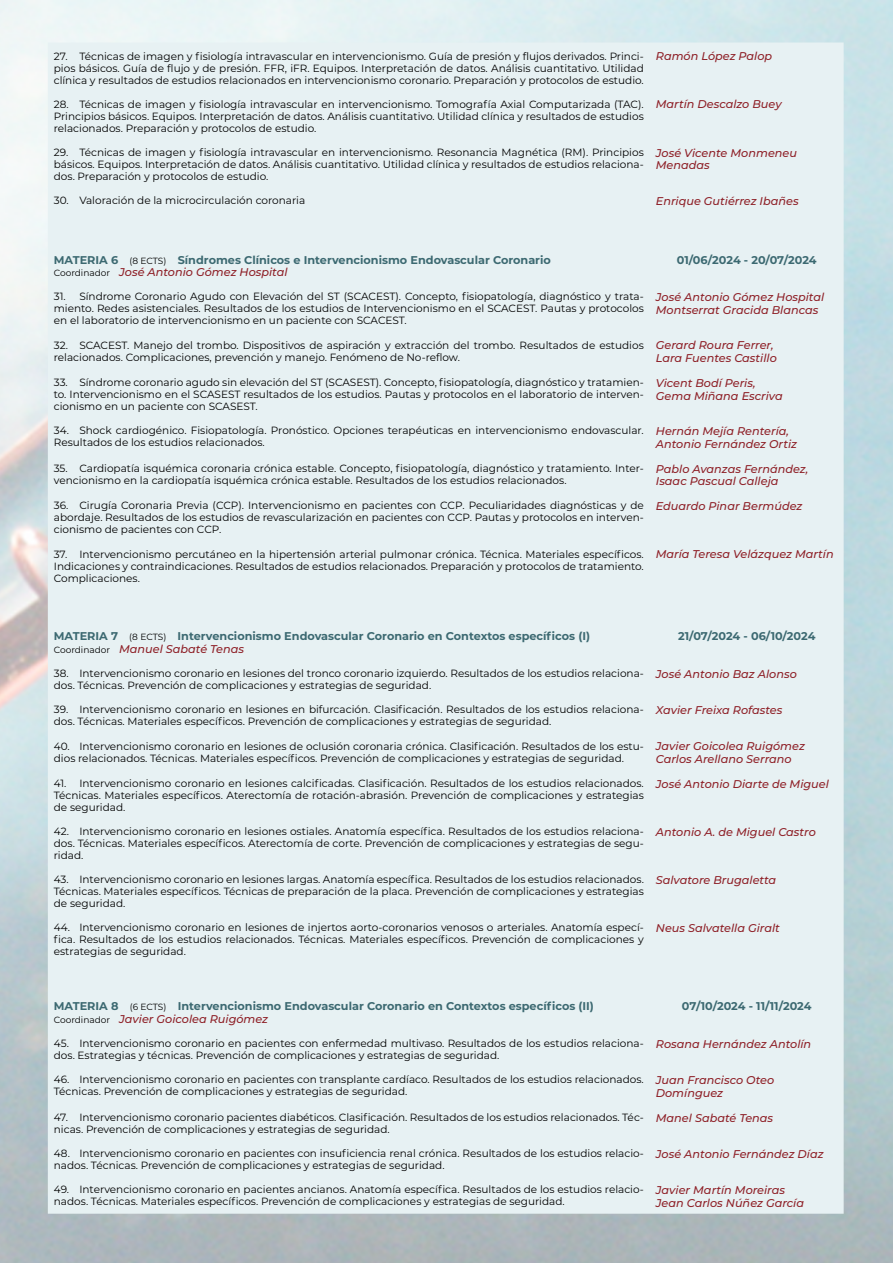
<style>
.page{position:relative;width:893px;height:1263px;background:#fff}
.page>*{position:absolute;margin:0;border:0;box-sizing:border-box;transform-origin:0 0}
.t1{font:italic 500 11.25px/12.8px "Montserrat";color:#8e2027}
.t2{font:700 11.25px/12.8px "Montserrat";color:#3c6971}
.t3{font:10.5px/12px "Montserrat";color:#000;text-align:justify}
.s1{font-weight:400;font-size:9px;color:#000}
.s2{font-weight:500;font-style:italic;color:#8e2027}
</style>
<div class="page">
<div style="left:48px;top:43px;width:796px;height:1171px;background:#e7f1f3"></div>
<p class="t3" style="left:54px;top:50px;width:592px">27. Técnicas de imagen y fisiología intravascular en intervencionismo. Guía de presión y flujos derivados. Princi&shy;pios básicos. Guía de flujo y de presión. FFR, iFR. Equipos. Interpretación de datos. Análisis cuantitativo. Utilidad clínica y resultados de estudios relacionados en intervencionismo coronario. Preparación y protocolos de estudio.</p>
<p class="t1" style="left:656px;top:50px;width:118px">Ramón López Palop</p>
<p class="t3" style="left:54px;top:98px;width:591px">28. Técnicas de imagen y fisiología intravascular en intervencionismo. Tomografía Axial Computarizada (TAC).<br>Principios básicos. Equipos. Interpretación de datos. Análisis cuantitativo. Utilidad clínica y resultados de estudios relacionados. Preparación y protocolos de estudio.</p>
<p class="t1" style="left:656px;top:98px;width:127px">Martín Descalzo Buey</p>
<p class="t3" style="left:54px;top:146px;width:591px">29. Técnicas de imagen y fisiología intravascular en intervencionismo. Resonancia Magnética (RM). Principios básicos. Equipos. Interpretación de datos. Análisis cuantitativo. Utilidad clínica y resultados de estudios relaciona&shy;dos. Preparación y protocolos de estudio.</p>
<p class="t1" style="left:656px;top:146px;width:143px">José Vicente Monmeneu<br>Menadas</p>
<p class="t3" style="left:54px;top:194px;width:253px">30. Valoración de la microcirculación coronaria</p>
<p class="t1" style="left:656px;top:194px;width:144px">Enrique Gutiérrez Ibañes</p>
<p class="t2" style="left:54px;top:253px;width:498px">MATERIA 6 <span class="s1">(8 ECTS)</span> Síndromes Clínicos e Intervencionismo Endovascular Coronario<br><span class="s1">Coordinador</span> <span class="s2">José Antonio Gómez Hospital</span></p>
<p class="t2" style="left:677px;top:253px;width:141px">01/06/2024 - 20/07/2024</p>
<p class="t3" style="left:54px;top:290px;width:591px">31. Síndrome Coronario Agudo con Elevación del ST (SCACEST). Concepto, fisiopatología, diagnóstico y trata&shy;miento. Redes asistenciales. Resultados de los estudios de Intervencionismo en el SCACEST. Pautas y protocolos en el laboratorio de intervencionismo en un paciente con SCACEST.</p>
<p class="t1" style="left:656px;top:290px;width:170px">José Antonio Gómez Hospital<br>Montserrat Gracida Blancas</p>
<p class="t3" style="left:54px;top:338px;width:591px">32. SCACEST. Manejo del trombo. Dispositivos de aspiración y extracción del trombo. Resultados de estudios relacionados. Complicaciones, prevención y manejo. Fenómeno de No-reflow.</p>
<p class="t1" style="left:656px;top:338px;width:122px">Gerard Roura Ferrer,<br>Lara Fuentes Castillo</p>
<p class="t3" style="left:54px;top:376px;width:592px">33. Síndrome coronario agudo sin elevación del ST (SCASEST). Concepto, fisiopatología, diagnóstico y tratamien&shy;to. Intervencionismo en el SCASEST resultados de los estudios. Pautas y protocolos en el laboratorio de interven&shy;cionismo en un paciente con SCASEST.</p>
<p class="t1" style="left:656px;top:376px;width:128px">Vicent Bodí Peris,<br>Gema Miñana Escriva</p>
<p class="t3" style="left:54px;top:424px;width:591px">34. Shock cardiogénico. Fisiopatología. Pronóstico. Opciones terapéuticas en intervencionismo endovascular.<br>Resultados de los estudios relacionados.</p>
<p class="t1" style="left:656px;top:424px;width:143px">Hernán Mejía Rentería,<br>Antonio Fernández Ortiz</p>
<p class="t3" style="left:54px;top:462px;width:591px">35. Cardiopatía isquémica coronaria crónica estable. Concepto, fisiopatología, diagnóstico y tratamiento. Inter&shy;vencionismo en la cardiopatía isquémica crónica estable. Resultados de los estudios relacionados.</p>
<p class="t1" style="left:656px;top:462px;width:154px">Pablo Avanzas Fernández,<br>Isaac Pascual Calleja</p>
<p class="t3" style="left:54px;top:499px;width:591px">36. Cirugía Coronaria Previa (CCP). Intervencionismo en pacientes con CCP. Peculiaridades diagnósticas y de abordaje. Resultados de los estudios de revascularización en pacientes con CCP. Pautas y protocolos en interven&shy;cionismo de pacientes con CCP.</p>
<p class="t1" style="left:656px;top:499px;width:148px">Eduardo Pinar Bermúdez</p>
<p class="t3" style="left:54px;top:547px;width:591px">37. Intervencionismo percutáneo en la hipertensión arterial pulmonar crónica. Técnica. Materiales específicos.<br>Indicaciones y contraindicaciones. Resultados de estudios relacionados. Preparación y protocolos de tratamiento.<br>Complicaciones.</p>
<p class="t1" style="left:656px;top:547px;width:179px">María Teresa Velázquez Martín</p>
<p class="t2" style="left:54px;top:629px;width:538px">MATERIA 7 <span class="s1">(8 ECTS)</span> Intervencionismo Endovascular Coronario en Contextos específicos (I)<br><span class="s1">Coordinador</span> <span class="s2">Manuel Sabaté Tenas</span></p>
<p class="t2" style="left:678px;top:629px;width:139px">21/07/2024 - 06/10/2024</p>
<p class="t3" style="left:54px;top:667px;width:592px">38. Intervencionismo coronario en lesiones del tronco coronario izquierdo. Resultados de los estudios relaciona&shy;dos. Técnicas. Prevención de complicaciones y estrategias de seguridad.</p>
<p class="t1" style="left:656px;top:667px;width:142px">José Antonio Baz Alonso</p>
<p class="t3" style="left:54px;top:703px;width:591px">39. Intervencionismo coronario en lesiones en bifurcación. Clasificación. Resultados de los estudios relaciona&shy;dos. Técnicas. Materiales específicos. Prevención de complicaciones y estrategias de seguridad.</p>
<p class="t1" style="left:656px;top:703px;width:128px">Xavier Freixa Rofastes</p>
<p class="t3" style="left:54px;top:739px;width:591px">40. Intervencionismo coronario en lesiones de oclusión coronaria crónica. Clasificación. Resultados de los estu&shy;dios relacionados. Técnicas. Materiales específicos. Prevención de complicaciones y estrategias de seguridad.</p>
<p class="t1" style="left:656px;top:739px;width:150px">Javier Goicolea Ruigómez<br>Carlos Arellano Serrano</p>
<p class="t3" style="left:54px;top:777px;width:591px">41. Intervencionismo coronario en lesiones calcificadas. Clasificación. Resultados de los estudios relacionados.<br>Técnicas. Materiales específicos. Aterectomía de rotación-abrasión. Prevención de complicaciones y estrategias de seguridad.</p>
<p class="t1" style="left:656px;top:777px;width:175px">José Antonio Diarte de Miguel</p>
<p class="t3" style="left:54px;top:825px;width:591px">42. Intervencionismo coronario en lesiones ostiales. Anatomía específica. Resultados de los estudios relaciona&shy;dos. Técnicas. Materiales específicos. Aterectomía de corte. Prevención de complicaciones y estrategias de segu&shy;ridad.</p>
<p class="t1" style="left:656px;top:825px;width:161px">Antonio A. de Miguel Castro</p>
<p class="t3" style="left:54px;top:873px;width:592px">43. Intervencionismo coronario en lesiones largas. Anatomía específica. Resultados de los estudios relacionados.<br>Técnicas. Materiales específicos. Técnicas de preparación de la placa. Prevención de complicaciones y estrategias de seguridad.</p>
<p class="t1" style="left:656px;top:873px;width:122px">Salvatore Brugaletta</p>
<p class="t3" style="left:54px;top:921px;width:591px">44. Intervencionismo coronario en lesiones de injertos aorto-coronarios venosos o arteriales. Anatomía especí&shy;fica. Resultados de los estudios relacionados. Técnicas. Materiales específicos. Prevención de complicaciones y estrategias de seguridad.</p>
<p class="t1" style="left:656px;top:921px;width:126px">Neus Salvatella Giralt</p>
<p class="t2" style="left:54px;top:999px;width:542px">MATERIA 8 <span class="s1">(6 ECTS)</span> Intervencionismo Endovascular Coronario en Contextos específicos (II)<br><span class="s1">Coordinador</span> <span class="s2">Javier Goicolea Ruigómez</span></p>
<p class="t2" style="left:682px;top:999px;width:131px">07/10/2024 - 11/11/2024</p>
<p class="t3" style="left:54px;top:1037px;width:591px">45. Intervencionismo coronario en pacientes con enfermedad multivaso. Resultados de los estudios relaciona&shy;dos. Estrategias y técnicas. Prevención de complicaciones y estrategias de seguridad.</p>
<p class="t1" style="left:656px;top:1037px;width:157px">Rosana Hernández Antolín</p>
<p class="t3" style="left:54px;top:1073px;width:591px">46. Intervencionismo coronario en pacientes con transplante cardíaco. Resultados de los estudios relacionados.<br>Técnicas. Prevención de complicaciones y estrategias de seguridad.</p>
<p class="t1" style="left:656px;top:1073px;width:120px">Juan Francisco Oteo<br>Domínguez</p>
<p class="t3" style="left:54px;top:1111px;width:591px">47. Intervencionismo coronario pacientes diabéticos. Clasificación. Resultados de los estudios relacionados. Téc&shy;nicas. Prevención de complicaciones y estrategias de seguridad.</p>
<p class="t1" style="left:656px;top:1111px;width:119px">Manel Sabaté Tenas</p>
<p class="t3" style="left:54px;top:1147px;width:591px">48. Intervencionismo coronario en pacientes con insuficiencia renal crónica. Resultados de los estudios relacio&shy;nados. Técnicas. Prevención de complicaciones y estrategias de seguridad.</p>
<p class="t1" style="left:656px;top:1147px;width:169px">José Antonio Fernández Díaz</p>
<p class="t3" style="left:54px;top:1183px;width:591px">49. Intervencionismo coronario en pacientes ancianos. Anatomía específica. Resultados de los estudios relacio&shy;nados. Técnicas. Materiales específicos. Prevención de complicaciones y estrategias de seguridad.</p>
<p class="t1" style="left:656px;top:1183px;width:150px">Javier Martín Moreiras<br>Jean Carlos Núñez García</p>
</div>
